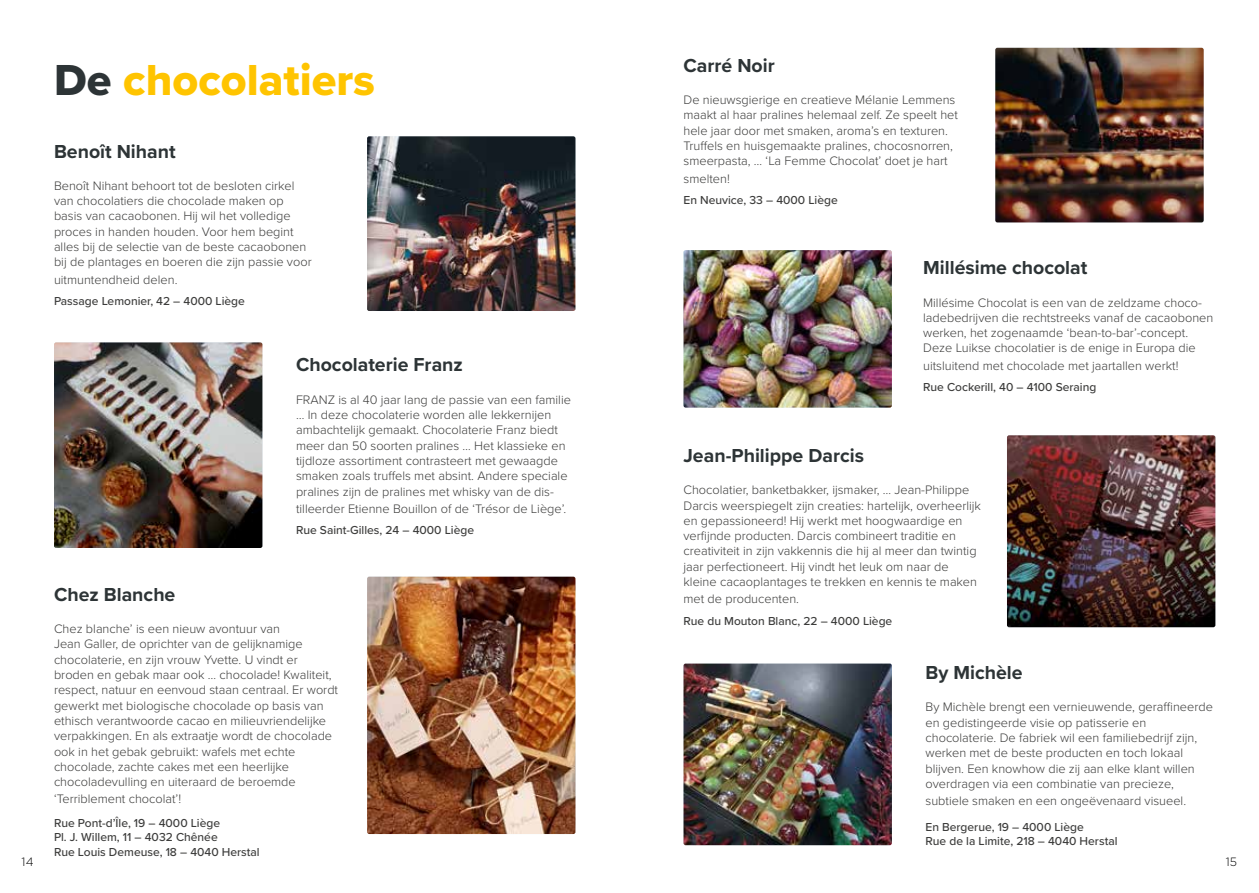
<style>
.page{position:relative;width:1259px;height:893px;background:#fff}
.page>*{position:absolute;margin:0;border:0;box-sizing:border-box;transform-origin:0 0}
.t1{font:45px "Proxima Nova Extrabld";color:#ffc400}
.t2{font:700 19.5px "Proxima Nova";color:#2d3436}
.t3{font:300 12.75px/15.3px "Proxima Nova";color:#3c3c3b}
.t4{font:500 12px/14.4px "Proxima Nova";color:#3c3c3b}
.t5{font:300 12px "Gotham";color:#000}
.s1{color:#2d3436}
</style>
<div class="page">
<img style="left:995px;top:48px;width:208px;height:174px">
<img style="left:1007px;top:435px;width:208px;height:192px">
<img style="left:683px;top:250px;width:209px;height:158px">
<img style="left:683px;top:664px;width:209px;height:181px">
<img style="left:367px;top:136px;width:208px;height:175px">
<img style="left:367px;top:577px;width:208px;height:257px">
<img style="left:54px;top:342px;width:208px;height:206px">
<h2 class="t2" style="left:683px;top:51px;width:93px">Carré Noir</h2>
<p class="t3" style="left:683px;top:92px;width:276px">De nieuwsgierige en creatieve Mélanie Lemmens maakt al haar pralines helemaal zelf. Ze speelt het hele jaar door met smaken, aroma’s en texturen.<br>Truffels en huisgemaakte pralines, chocosnorren, smeerpasta, … ‘La Femme Chocolat’ doet je hart</p>
<p class="t3" style="left:683px;top:170px;width:48px">smelten!</p>
<p class="t4" style="left:683px;top:192px;width:156px">En Neuvice, 33 – 4000 Liège</p>
<h1 class="t1" style="left:54px;top:46px;width:322px"><span class="s1">De</span> chocolatiers</h1>
<h2 class="t2" style="left:54px;top:137px;width:123px">Benoît Nihant</h2>
<p class="t3" style="left:54px;top:177px;width:259px">Benoît Nihant behoort tot de besloten cirkel van chocolatiers die chocolade maken op basis van cacaobonen. Hij wil het volledige proces in handen houden. Voor hem begint alles bij de selectie van de beste cacaobonen bij de plantages en boeren die zijn passie voor</p>
<p class="t3" style="left:54px;top:271px;width:125px">uitmuntendheid delen.</p>
<p class="t4" style="left:54px;top:293px;width:192px">Passage Lemonier, 42 – 4000 Liège</p>
<h2 class="t2" style="left:923px;top:253px;width:166px">Millésime chocolat</h2>
<p class="t3" style="left:923px;top:294px;width:292px">Millésime Chocolat is een van de zeldzame choco&shy;ladebedrijven die rechtstreeks vanaf de cacaobonen werken, het zogenaamde ‘bean-to-bar’-concept.<br>Deze Luikse chocolatier is de enige in Europa die</p>
<p class="t3" style="left:923px;top:357px;width:257px">uitsluitend met chocolade met jaartallen werkt!</p>
<p class="t4" style="left:923px;top:380px;width:175px">Rue Cockerill, 40 – 4100 Seraing</p>
<h2 class="t2" style="left:296px;top:350px;width:168px">Chocolaterie Franz</h2>
<p class="t3" style="left:296px;top:391px;width:276px">FRANZ is al 40 jaar lang de passie van een familie … In deze chocolaterie worden alle lekkernijen ambachtelijk gemaakt. Chocolaterie Franz biedt meer dan 50 soorten pralines … Het klassieke en tijdloze assortiment contrasteert met gewaagde smaken zoals truffels met absint. Andere speciale pralines zijn de pralines met whisky van de dis-</p>
<p class="t3" style="left:296px;top:500px;width:272px">tilleerder Etienne Bouillon of de ‘Trésor de Liège’.</p>
<p class="t4" style="left:296px;top:523px;width:180px">Rue Saint-Gilles, 24 – 4000 Liège</p>
<h2 class="t2" style="left:683px;top:441px;width:182px">Jean-Philippe Darcis</h2>
<p class="t3" style="left:683px;top:482px;width:299px">Chocolatier, banketbakker, ijsmaker, … Jean-Philippe Darcis weerspiegelt zijn creaties: hartelijk, overheerlijk en gepassioneerd! Hij werkt met hoogwaardige en verfijnde producten. Darcis combineert traditie en creativiteit in zijn vakkennis die hij al meer dan twintig jaar perfectioneert. Hij vindt het leuk om naar de kleine cacaoplantages te trekken en kennis te maken</p>
<p class="t3" style="left:683px;top:591px;width:117px">met de producenten.</p>
<p class="t4" style="left:683px;top:613px;width:210px">Rue du Mouton Blanc, 22 – 4000 Liège</p>
<h2 class="t2" style="left:54px;top:580px;width:123px">Chez Blanche</h2>
<p class="t3" style="left:54px;top:621px;width:286px">Chez blanche’ is een nieuw avontuur van<br>Jean Galler, de oprichter van de gelijknamige chocolaterie, en zijn vrouw Yvette. U vindt er broden en gebak maar ook … chocolade! Kwaliteit, respect, natuur en eenvoud staan centraal. Er wordt gewerkt met biologische chocolade op basis van ethisch verantwoorde cacao en milieuvriendelijke verpakkingen. En als extraatje wordt de chocolade ook in het gebak gebruikt: wafels met echte chocolade, zachte cakes met een heerlijke chocoladevulling en uiteraard de beroemde</p>
<p class="t3" style="left:54px;top:791px;width:129px">‘Terriblement chocolat’!</p>
<p class="t4" style="left:54px;top:815px;width:207px">Rue Pont-d’Île, 19 – 4000 Liège<br>Pl. J. Willem, 11 – 4032 Chênée<br>Rue Louis Demeuse, 18 – 4040 Herstal</p>
<h2 class="t2" style="left:925px;top:658px;width:99px">By Michèle</h2>
<p class="t3" style="left:925px;top:699px;width:289px">By Michèle brengt een vernieuwende, geraffineerde en gedistingeerde visie op patisserie en chocolaterie. De fabriek wil een familiebedrijf zijn, werken met de beste producten en toch lokaal blijven. Een knowhow die zij aan elke klant willen overdragen via een combinatie van precieze,</p>
<p class="t3" style="left:925px;top:792px;width:262px">subtiele smaken en een ongeëvenaard visueel.</p>
<p class="t4" style="left:925px;top:819px;width:193px">En Bergerue, 19 – 4000 Liège<br>Rue de la Limite, 218 – 4040 Herstal</p>
<p class="t5" style="left:22px;top:854px;width:13px">14</p>
<p class="t5" style="left:1225px;top:854px;width:13px">15</p>
</div>
